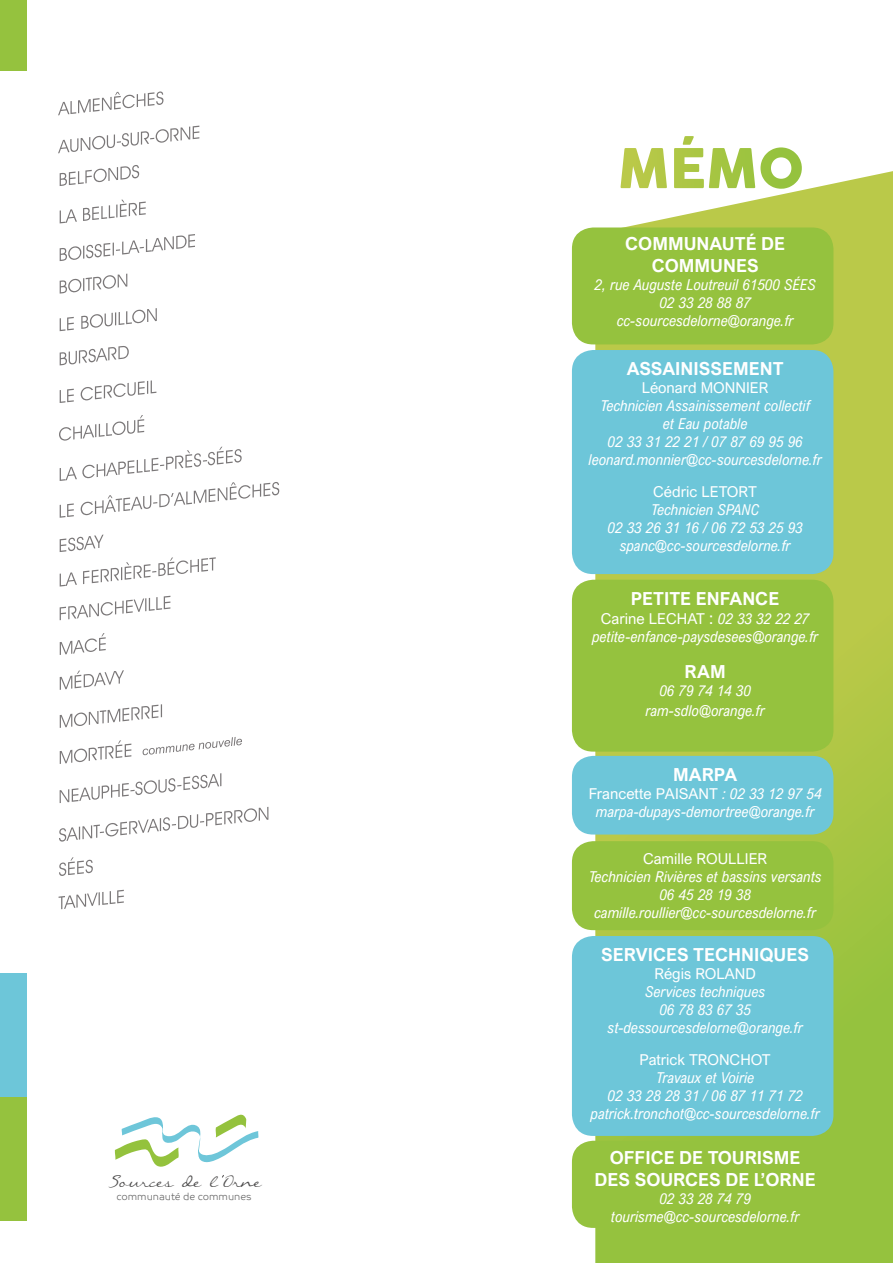
<style>
.page{position:relative;width:893px;height:1263px;background:#fff}
.page>*{position:absolute;margin:0;border:0;box-sizing:border-box;transform-origin:0 0}
.t1{font:23.25px "Callie Hand";color:#4e4d4d}
.t2{font:700 18px/21.6px "Arial Nova";color:#fff;text-align:center}
.t3{font:italic 15px/18px "Arial Nova Cond";color:#fff;text-align:center}
.t4{font:15px "Arial Nova";color:#fff}
.t5{font:300 10.05px "Co Text";color:#676767}
.s1{font-size:16.5px}
.s2{font-family:"Arial Nova Cond";font-style:italic}
</style>
<div class="page">
<svg style="left:622px;top:136px;width:180px;height:35px"></svg>
<svg style="left:595px;top:171px;width:298px;height:1092px;background:#b0ca53"></svg>
<div style="left:572px;top:841px;width:261px;height:89px;background:#95c23e;border-radius:21px"></div>
<div style="left:572px;top:350px;width:261px;height:224px;background:#6dc6d9;border-radius:21px"></div>
<div style="left:572px;top:936px;width:261px;height:200px;background:#6dc6d9;border-radius:21px"></div>
<div style="left:572px;top:1141px;width:261px;height:87px;background:#95c23e;border-radius:21px"></div>
<div style="left:572px;top:227px;width:261px;height:117px;background:#95c23e;border-radius:21px"></div>
<div style="left:572px;top:580px;width:261px;height:172px;background:#95c23e;border-radius:21px"></div>
<div style="left:572px;top:756px;width:261px;height:78px;background:#6dc6d9;border-radius:21px"></div>
<div style="left:0;top:972px;width:27px;height:124px;background:#6dc6d9"></div>
<div style="left:0;top:1096px;width:27px;height:124px;background:#95c23e"></div>
<div style="left:0;top:0;width:27px;height:71px;background:#95c23e"></div>
<svg style="left:58px;top:125px;width:141px;height:29px"></svg>
<svg style="left:58px;top:91px;width:105px;height:25px"></svg>
<svg style="left:60px;top:165px;width:79px;height:21px"></svg>
<svg style="left:60px;top:199px;width:86px;height:24px"></svg>
<svg style="left:60px;top:308px;width:97px;height:23px"></svg>
<svg style="left:60px;top:234px;width:135px;height:27px"></svg>
<svg style="left:60px;top:273px;width:67px;height:21px"></svg>
<svg style="left:60px;top:346px;width:69px;height:20px"></svg>
<svg style="left:59px;top:415px;width:220px;height:103px"></svg>
<svg style="left:60px;top:534px;width:156px;height:53px"></svg>
<svg style="left:60px;top:595px;width:110px;height:25px"></svg>
<svg style="left:60px;top:670px;width:64px;height:20px"></svg>
<svg style="left:60px;top:633px;width:46px;height:22px"></svg>
<svg style="left:60px;top:704px;width:102px;height:24px"></svg>
<svg style="left:59px;top:857px;width:34px;height:19px"></svg>
<svg style="left:59px;top:773px;width:209px;height:69px"></svg>
<svg style="left:60px;top:380px;width:96px;height:23px"></svg>
<svg style="left:59px;top:890px;width:65px;height:19px"></svg>
<svg style="left:114px;top:1114px;width:145px;height:53px"></svg>
<svg style="left:60px;top:740px;width:71px;height:24px"></svg>
<svg style="left:143px;top:737px;width:99px;height:18px"></svg>
<h1 class="t1" style="left:106px;top:1173px;width:157px">Sources de l’Orne</h1>
<p class="t5" style="left:117px;top:1190px;width:137px">communauté de communes</p>
<p class="t2" style="left:625px;top:233px;width:161px">COMMUNAUTÉ DE<br>COMMUNES</p>
<p class="t3" style="left:595px;top:275px;width:223px">2, rue Auguste Loutreuil 61500 SÉES<br>02 33 28 88 87 cc-sourcesdelorne@orange.fr</p>
<p class="t2" style="left:627px;top:357px;width:158px">ASSAINISSEMENT</p>
<p class="t4" style="left:642px;top:379px;width:128px">Léonard MONNIER</p>
<p class="t3" style="left:589px;top:396px;width:235px">Technicien Assainissement collectif<br>et Eau potable<br>02 33 31 22 21 / 07 87 69 95 96 leonard.monnier@cc-sourcesdelorne.fr</p>
<p class="t4" style="left:653px;top:483px;width:106px">Cédric LETORT</p>
<p class="t3" style="left:608px;top:501px;width:197px">Technicien SPANC<br>02 33 26 31 16 / 06 72 53 25 93 spanc@cc-sourcesdelorne.fr</p>
<p class="t2" style="left:631px;top:587px;width:150px">PETITE ENFANCE</p>
<p class="t4" style="left:601px;top:610px;width:210px">Carine LECHAT <span class="s1">:</span> <span class="s2">02 33 32 22 27</span></p>
<p class="t3" style="left:592px;top:628px;width:228px">petite-enfance-paysdesees@orange.fr</p>
<p class="t2" style="left:684px;top:661px;width:43px">RAM</p>
<p class="t3" style="left:645px;top:681px;width:121px;line-height:19.8px">06 79 74 14 30 ram-sdlo@orange.fr</p>
<p class="t2" style="left:673px;top:763px;width:65px">MARPA</p>
<p class="t4" style="left:589px;top:785px;width:234px">Francette PAISANT <span class="s2">: 02 33 12 97 54</span></p>
<p class="t3" style="left:596px;top:802px;width:220px">marpa-dupays-demortree@orange.fr</p>
<p class="t4" style="left:643px;top:850px;width:126px">Camille ROULLIER</p>
<p class="t3" style="left:589px;top:868px;width:234px">Technicien Rivières et bassins versants<br>06 45 28 19 38 camille.roullier@cc-sourcesdelorne.fr</p>
<p class="t2" style="left:601px;top:943px;width:209px">SERVICES TECHNIQUES</p>
<p class="t4" style="left:654px;top:965px;width:103px">Régis ROLAND</p>
<p class="t3" style="left:608px;top:982px;width:197px">Services techniques<br>06 78 83 67 35 st-dessourcesdelorne@orange.fr</p>
<p class="t4" style="left:640px;top:1051px;width:133px">Patrick TRONCHOT</p>
<p class="t3" style="left:591px;top:1069px;width:231px">Travaux et Voirie<br>02 33 28 28 31 / 06 87 11 71 72 patrick.tronchot@cc-sourcesdelorne.fr</p>
<p class="t2" style="left:595px;top:1147px;width:223px">OFFICE DE TOURISME<br>DES SOURCES DE L’ORNE</p>
<p class="t3" style="left:611px;top:1189px;width:190px">02 33 28 74 79 tourisme@cc-sourcesdelorne.fr</p>
</div>
